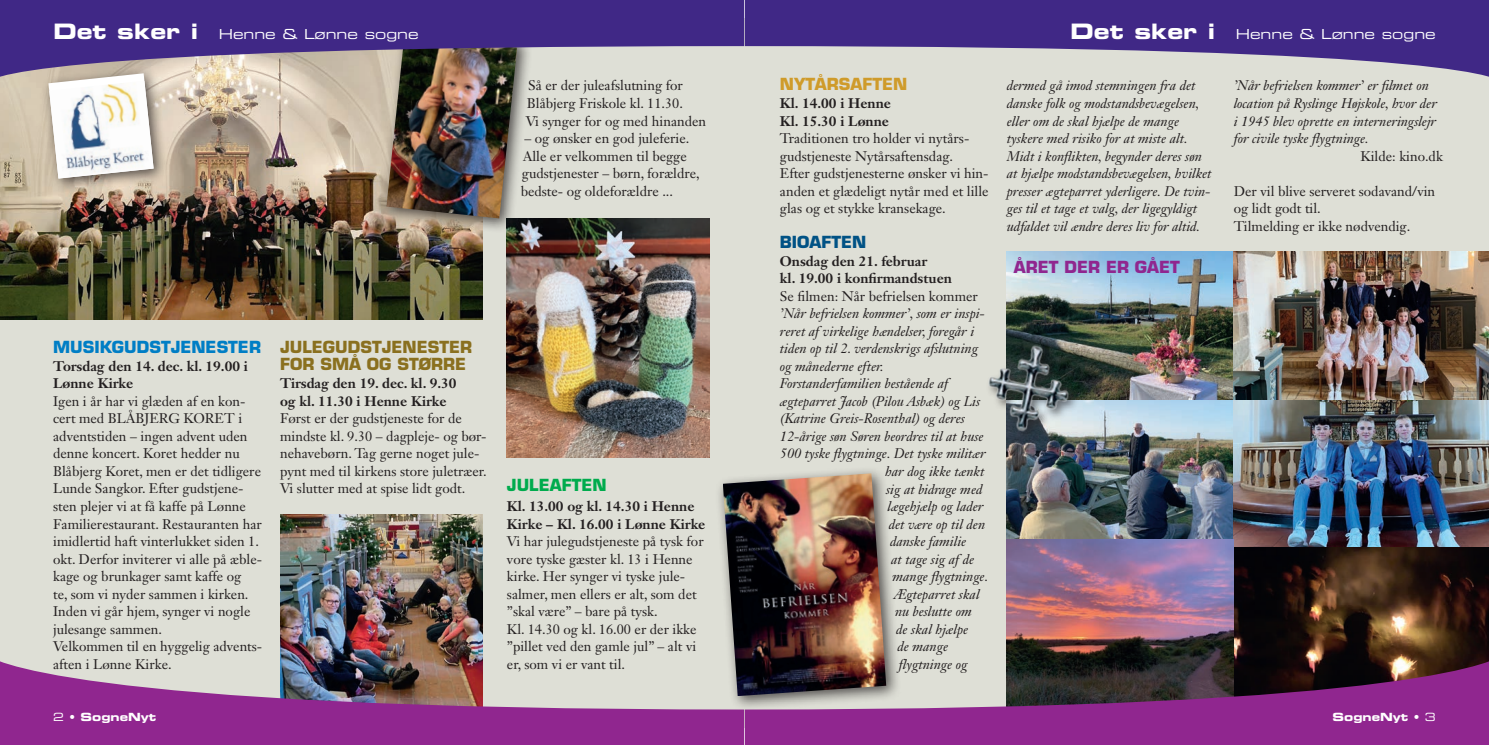
<style>
.page{position:relative;width:1489px;height:745px;background:#fff}
.page>*{position:absolute;margin:0;border:0;box-sizing:border-box;transform-origin:0 0}
.t1{font:700 16.25px/17.5px "Eurostile LT Std";color:#8a701f}
.t2{font:700 16.25px "Eurostile LT Std";color:#007ec5}
.t3{font:700 16.25px "Eurostile LT Std";color:#90268f}
.t4{font:700 16.25px "Eurostile LT Std";color:#cf9b2a}
.t5{font:700 16.25px "Eurostile LT Std";color:#00ab4d}
.t6{font:700 16.25px "Eurostile LT Std";color:#005285}
.t7{font:13.75px/17.5px "Janson Text LT Std";color:#231f20}
.t8{font:italic 13.75px/17.5px "Janson Text LT Std";color:#231f20}
.t9{font:700 13.75px/17.5px "Janson Text LT Std";color:#231f20}
.t10{font:13.75px "Eurostile LT Std Ex 2";color:#fff}
.t11{font:11.25px "Eurostile LT Std Bold Ex 2";color:#fff}
.s1{font-family:"Eurostile LT Std Bold Ex 2";font-size:21.25px}
.s2{font-family:"Eurostile LT Std Ex 2"}
</style>
<div class="page">
<div style="left:0;top:18px;width:744px;height:708px;background:#dedfd6"></div>
<div style="left:744px;top:18px;width:744px;height:708px;background:#dedfd6"></div>
<img style="left:1006px;top:252px;width:227px;height:404px">
<img style="left:0;top:81px;width:482px;height:238px">
<div style="left:41px;top:65px;width:127px;height:128px;background:#231f20;opacity:.75"></div>
<img style="left:49px;top:81px;width:105px;height:97px">
<img style="left:280px;top:514px;width:202px;height:142px">
<div style="left:378px;top:22px;width:154px;height:211px;background:#231f20;opacity:.75"></div>
<img style="left:386px;top:81px;width:131px;height:137px">
<img style="left:507px;top:218px;width:202px;height:239px">
<div style="left:715px;top:465px;width:186px;height:245px;background:#231f20;opacity:.75"></div>
<img style="left:722px;top:473px;width:164px;height:183px">
<img style="left:1233px;top:252px;width:255px;height:404px">
<img style="left:988px;top:335px;width:92px;height:108px">
<svg style="left:744px;top:0;width:744px;height:77px;fill:#402886"></svg>
<svg style="left:744px;top:656px;width:744px;height:88px;background:#753c70"></svg>
<svg style="left:0;top:0;width:744px;height:81px;background:#6c5a92"></svg>
<svg style="left:0;top:656px;width:744px;height:88px;fill:#90268f"></svg>
<p class="t10" style="left:53px;top:25px;width:367px"><span class="s1">Det sker i</span> Henne &amp; Lønne sogne</p>
<p class="t10" style="left:1070px;top:25px;width:367px"><span class="s1">Det sker i</span> Henne &amp; Lønne sogne</p>
<p class="t7" style="left:525px;top:77px;width:182px">Så er der juleafslutning for<br>Blåbjerg Friskole kl. 11.30.<br>Vi synger for og med hinanden</p>
<p class="t7" style="left:520px;top:129px;width:180px">– og ønsker en god juleferie.<br>Alle er velkommen til begge gudstjenester – børn, forældre, bedste- og oldeforældre ...</p>
<p class="t2" style="left:53px;top:336px;width:209px">MUSIKGUDSTJENESTER</p>
<p class="t9" style="left:53px;top:357px;width:196px">Torsdag den 14. dec. kl. 19.00 i<br>Lønne Kirke</p>
<p class="t7" style="left:53px;top:392px;width:211px">Igen i år har vi glæden af en kon&shy;cert med BLÅBJERG KORET i adventstiden – ingen advent uden denne koncert. Koret hedder nu<br>Blåbjerg Koret, men er det tidligere<br>Lunde Sangkor. Efter gudstjene&shy;sten plejer vi at få kaffe på Lønne<br>Familierestaurant. Restauranten har imidlertid haft vinterlukket siden 1. okt. Derfor inviterer vi alle på æble&shy;kage og brunkager samt kaffe og<br>te, som vi nyder sammen i kirken.<br>Inden vi går hjem, synger vi nogle julesange sammen.<br>Velkommen til en hyggelig advents&shy;aften i Lønne Kirke.</p>
<p class="t1" style="left:280px;top:338px;width:193px">JULEGUDSTJENESTER<br>FOR SMÅ OG STØRRE</p>
<p class="t9" style="left:280px;top:374px;width:178px">Tirsdag den 19. dec. kl. 9.30 og kl. 11.30 i Henne Kirke</p>
<p class="t7" style="left:280px;top:409px;width:208px">Først er der gudstjeneste for de mindste kl. 9.30 – dagpleje- og bør&shy;nehavebørn. Tag gerne noget jule&shy;pynt med til kirkens store juletræer.<br>Vi slutter med at spise lidt godt.</p>
<p class="t5" style="left:507px;top:475px;width:101px">JULEAFTEN</p>
<p class="t9" style="left:507px;top:497px;width:200px">Kl. 13.00 og kl. 14.30 i Henne<br>Kirke – Kl. 16.00 i Lønne Kirke</p>
<p class="t7" style="left:507px;top:532px;width:198px">Vi har julegudstjeneste på tysk for vore tyske gæster kl. 13 i Henne kirke. Her synger vi tyske jule&shy;salmer, men ellers er alt, som det ”skal være” – bare på tysk.<br>Kl. 14.30 og kl. 16.00 er der ikke ”pillet ved den gamle jul” – alt vi er, som vi er vant til.</p>
<p class="t4" style="left:780px;top:74px;width:129px">NYTÅRSAFTEN</p>
<p class="t9" style="left:780px;top:94px;width:113px">Kl. 14.00 i Henne<br>Kl. 15.30 i Lønne</p>
<p class="t7" style="left:780px;top:129px;width:210px">Traditionen tro holder vi nytårs&shy;gudstjeneste Nytårsaftensdag.<br>Efter gudstjenesterne ønsker vi hin&shy;anden et glædeligt nytår med et lille glas og et stykke kransekage.</p>
<p class="t6" style="left:780px;top:232px;width:88px">BIOAFTEN</p>
<p class="t9" style="left:780px;top:252px;width:174px">Onsdag den 21. februar<br>kl. 19.00 i konfirmandstuen</p>
<p class="t7" style="left:780px;top:287px;width:199px">Se filmen: Når befrielsen kommer</p>
<p class="t8" style="left:780px;top:304px;width:206px">’Når befrielsen kommer’, som er inspi-</p>
<p class="t8" style="left:780px;top:322px;width:196px">reret af virkelige hændelser, foregår i</p>
<p class="t8" style="left:780px;top:339px;width:200px">tiden op til 2. verdenskrigs afslutning</p>
<p class="t8" style="left:780px;top:357px;width:105px">og månederne efter.</p>
<p class="t8" style="left:780px;top:374px;width:170px">Forstanderfamilien bestående af</p>
<p class="t8" style="left:780px;top:392px;width:202px">ægteparret Jacob (Pilou Asbæk) og Lis</p>
<p class="t8" style="left:780px;top:410px;width:186px">(Katrine Greis-Rosenthal) og deres</p>
<p class="t8" style="left:780px;top:427px;width:205px">12-årige søn Søren beordres til at huse</p>
<p class="t8" style="left:780px;top:445px;width:207px">500 tyske flygtninge. Det tyske militær</p>
<p class="t8" style="left:885px;top:462px;width:101px">har dog ikke tænkt</p>
<p class="t8" style="left:886px;top:480px;width:98px">sig at bidrage med</p>
<p class="t8" style="left:887px;top:497px;width:97px">lægehjælp og lader</p>
<p class="t8" style="left:888px;top:515px;width:98px">det være op til den</p>
<p class="t8" style="left:890px;top:532px;width:78px">danske familie</p>
<p class="t8" style="left:891px;top:550px;width:84px">at tage sig af de</p>
<p class="t8" style="left:892px;top:567px;width:97px">mange flygtninge.</p>
<p class="t8" style="left:893px;top:585px;width:87px">Ægteparret skal</p>
<p class="t8" style="left:895px;top:602px;width:78px">nu beslutte om</p>
<p class="t8" style="left:896px;top:620px;width:74px">de skal hjælpe</p>
<p class="t8" style="left:897px;top:637px;width:52px">de mange</p>
<p class="t8" style="left:898px;top:655px;width:70px">flygtninge og</p>
<p class="t8" style="left:1006px;top:77px;width:206px">dermed gå imod stemningen fra det danske folk og modstandsbevægelsen, eller om de skal hjælpe de mange tyskere med risiko for at miste alt.<br>Midt i konflikten, begynder deres søn at hjælpe modstandsbevægelsen, hvilket presser ægteparret yderligere. De tvin&shy;ges til et tage et valg, der ligegyldigt udfaldet vil ændre deres liv for altid.</p>
<p class="t3" style="left:1013px;top:257px;width:167px">ÅRET DER ER GÅET</p>
<p class="t8" style="left:1233px;top:77px;width:205px">’Når befrielsen kommer’ er filmet on location på Ryslinge Højskole, hvor der i 1945 blev oprette en interneringslejr for civile tyske flygtninge.</p>
<p class="t7" style="left:1360px;top:147px;width:84px">Kilde: kino.dk</p>
<p class="t7" style="left:1233px;top:182px;width:203px">Der vil blive serveret sodavand/vin og lidt godt til.<br>Tilmelding er ikke nødvendig.</p>
<p class="t11" style="left:53px;top:708px;width:105px"><span class="s2">2 •</span> SogneNyt</p>
<p class="t11" style="left:1332px;top:708px;width:105px">SogneNyt <span class="s2">• 3</span></p>
</div>
